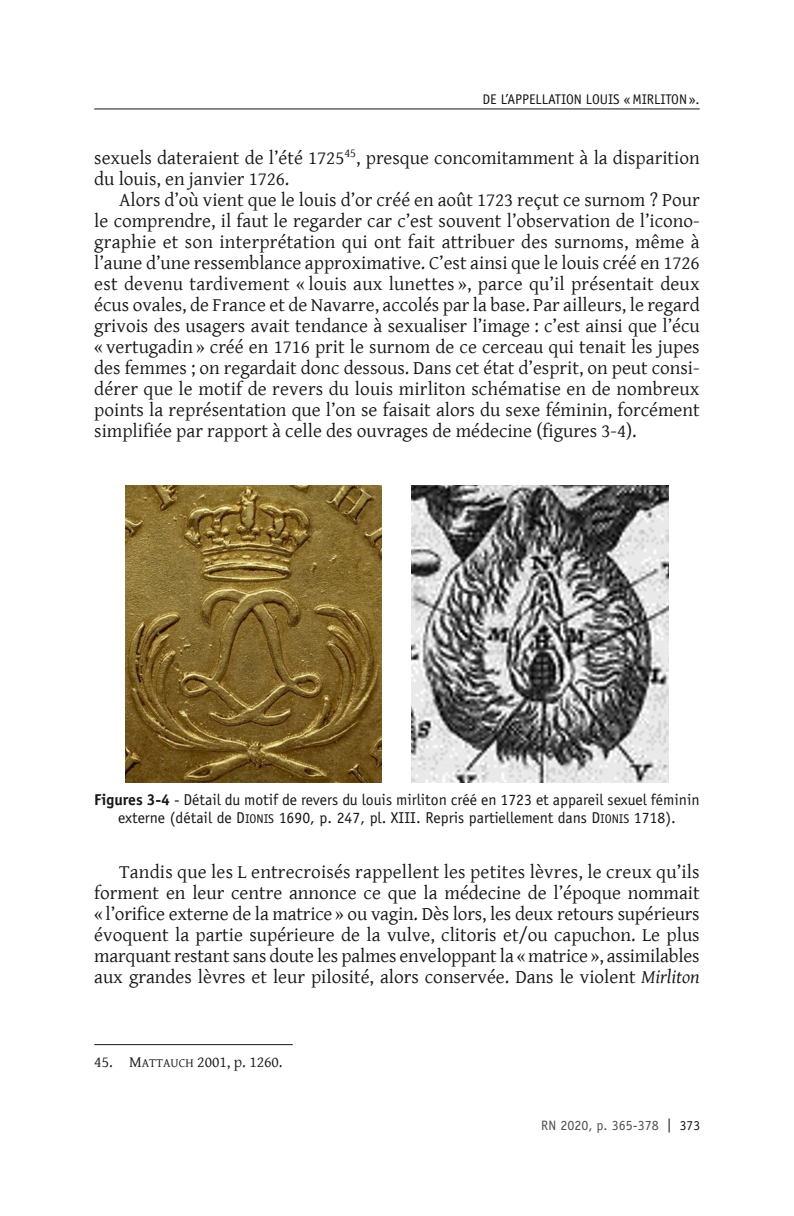
<style>
.page{position:relative;width:794px;height:1216px;background:#fff}
.page>*{position:absolute;margin:0;border:0;box-sizing:border-box;transform-origin:0 0}
.t1{font:19.25px/21px "Gentium Basic";color:#151616;text-align:justify}
.t2{font:15.75px/17.5px "Officina Sans";color:#151616;text-align:center}
.t3{font:15.75px "Gentium Basic";color:#151616}
.t4{font:14px "Officina Sans";color:#151616}
.t5{font:14px "Officina Sans";color:#4e4e4d}
.s1{font-weight:700}
.s2{font-family:"Officina Sans Book SC800"}
.s3{font-family:"Officina Sans Book SC800";font-size:12.6px}
.s4{font-style:italic}
.s5{font-family:"Gentium Basic SC800"}
.s6{font-family:"Gentium Basic SC800";font-size:12.6px}
.s7{font-size:13.65px}
.s8{color:#151616}
.s9{font-size:13.65px;color:#151616}
</style>
<div class="page">
<hr style="left:94px;top:108px;width:605px;height:1px;background:#151616">
<hr style="left:94px;top:1044px;width:199px;height:1px;background:#151616">
<img style="left:126px;top:485px;width:255px;height:298px">
<img style="left:411px;top:485px;width:257px;height:298px">
<p class="t4" style="left:482px;top:91px;width:219px">DE L’APPELLATION LOUIS «MIRLITON».</p>
<p class="t1" style="left:94px;top:146px;width:607px">sexuels dateraient de l’été 1725<sup>45</sup>, presque concomitamment à la disparition du louis, en janvier 1726.</p>
<p class="t1" style="left:94px;top:188px;width:607px;text-indent:25px">Alors d’où vient que le louis d’or créé en août 1723 reçut ce surnom ? Pour le comprendre, il faut le regarder car c’est souvent l’observation de l’icono&shy;graphie et son interprétation qui ont fait attribuer des surnoms, même à l’aune d’une ressemblance approximative. C’est ainsi que le louis créé en 1726 est devenu tardivement « louis aux lunettes », parce qu’il présentait deux écus ovales, de France et de Navarre, accolés par la base. Par ailleurs, le regard grivois des usagers avait tendance à sexualiser l’image : c’est ainsi que l’écu « vertugadin» créé en 1716 prit le surnom de ce cerceau qui tenait les jupes des femmes ; on regardait donc dessous. Dans cet état d’esprit, on peut consi&shy;dérer que le motif de revers du louis mirliton schématise en de nombreux points la représentation que l’on se faisait alors du sexe féminin, forcément simplifiée par rapport à celle des ouvrages de médecine (figures 3-4).</p>
<p class="t2" style="left:94px;top:791px;width:607px"><span class="s1">Figures 3-4</span> - Détail du motif de revers du louis mirliton créé en 1723 et appareil sexuel féminin externe (détail de <span class="s2">D</span><span class="s3">IONIS</span> <span class="s2">1690,</span> p. 247, pl. XIII. Repris partiellement dans <span class="s2">D</span><span class="s3">IONIS</span> 1718).</p>
<p class="t1" style="left:94px;top:860px;width:607px;text-indent:25px">Tandis que les L entrecroisés rappellent les petites lèvres, le creux qu’ils forment en leur centre annonce ce que la médecine de l’époque nommait «l’orifice externe de la matrice» ou vagin. Dès lors, les deux retours supérieurs évoquent la partie supérieure de la vulve, clitoris et/ou capuchon. Le plus marquant restant sans doute les palmes enveloppant la «matrice», assimilables aux grandes lèvres et leur pilosité, alors conservée. Dans le violent <span class="s4">Mirliton</span></p>
<p class="t3" style="left:94px;top:1050px;width:190px">45. <span class="s5">M</span><span class="s6">ATTAUCH</span> 2001, p. 1260.</p>
<p class="t5" style="left:541px;top:1116px;width:160px"><span class="s7">RN</span> 2020, p. 365-378 <span class="s8">|</span> <span class="s9">373</span></p>
</div>
